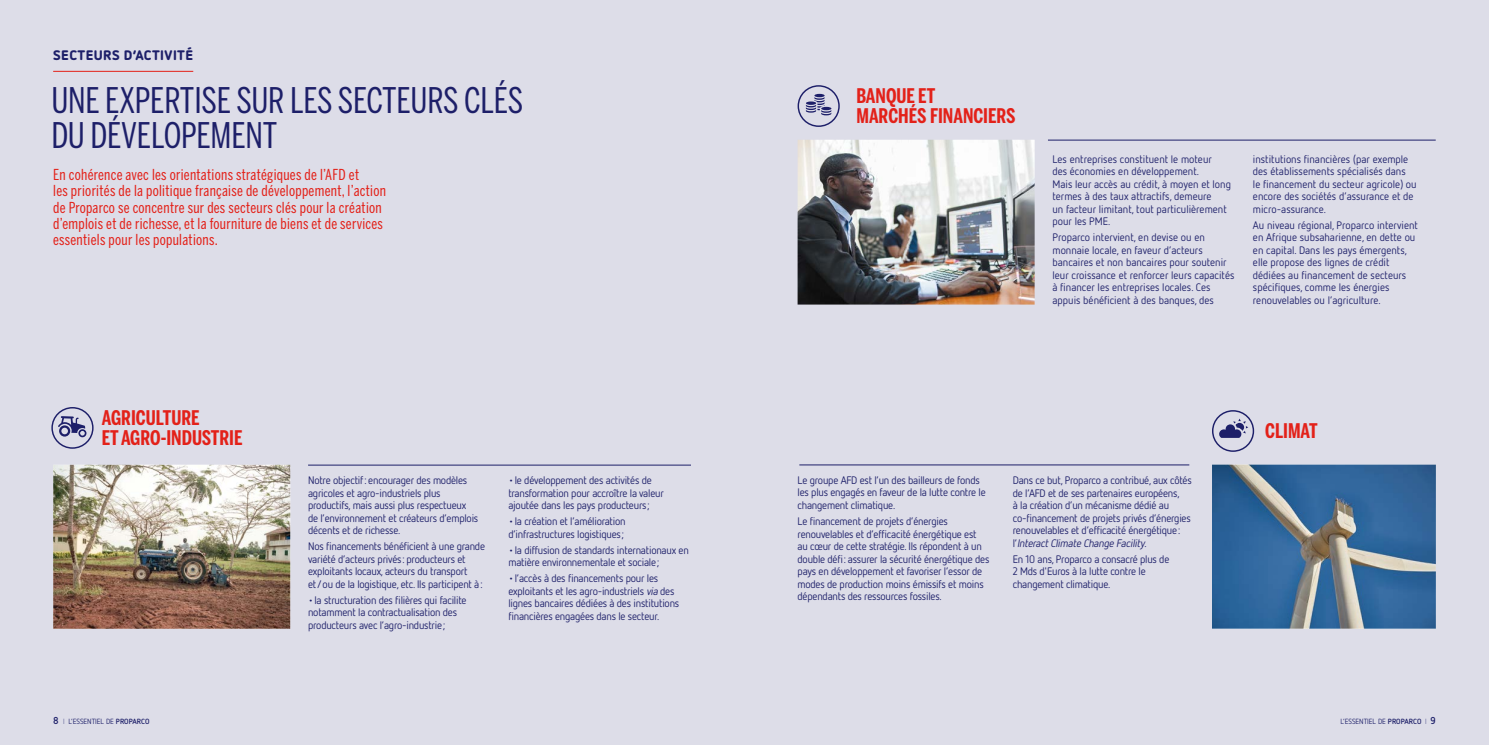
<style>
.page{position:relative;width:1489px;height:745px;background:#fff}
.page>*{position:absolute;margin:0;border:0;box-sizing:border-box;transform-origin:0 0}
.t1{font:35px/35px "Benton Sans Comp";letter-spacing:-.005em;color:#1d1f69}
.t2{font:700 20px/20px "Benton Sans Comp";color:#e32119}
.t3{font:15px/16.2px "Benton Sans Comp";letter-spacing:.02em;color:#e32119}
.t4{font:900 13.75px "Netto OT";letter-spacing:.03em;color:#1d1f69}
.t5{font:10.88px/12.5px "Netto OT";letter-spacing:-.02em;color:#1d1f69}
.t6{font:10.88px/12.5px "Netto OT";color:#1d1f69}
.t7{font:7.5px "Netto OT";color:#1d1f69}
.s1{font-style:italic}
.s2{font-weight:700;font-size:10px}
.s3{font-weight:300}
.s4{font-weight:700}
</style>
<div class="page">
<div style="left:0;top:0;width:1488px;height:744px;background:#dddde8"></div>
<svg style="left:58px;top:416px;width:29px;height:21px"></svg>
<svg style="left:805px;top:94px;width:26px;height:21px"></svg>
<div style="left:797px;top:85px;width:42px;height:42px;border:1px solid #1d1f69;border-radius:50%"></div>
<div style="left:51px;top:407px;width:43px;height:41px;border:1px solid #1d1f69;border-radius:50%"></div>
<svg style="left:1218px;top:418px;width:30px;height:19px"></svg>
<div style="left:1211px;top:410px;width:42px;height:41px;border:1px solid #1d1f69;border-radius:50%"></div>
<img style="left:797px;top:140px;width:237px;height:164px">
<img style="left:53px;top:464px;width:237px;height:164px">
<img style="left:1211px;top:464px;width:224px;height:164px">
<hr style="left:53px;top:71px;width:140px;height:1px;background:#e32119">
<hr style="left:308px;top:464px;width:383px;height:1px;background:#1d1f69">
<hr style="left:1047px;top:140px;width:388px;height:1px;background:#1d1f69">
<hr style="left:799px;top:464px;width:390px;height:1px;background:#1d1f69">
<p class="t4" style="left:53px;top:46px;width:141px">SECTEURS D’ACTIVITÉ</p>
<h1 class="t1" style="left:51px;top:83px;width:473px">UNE EXPERTISE SUR LES SECTEURS CLÉS<br>DU DÉVELOPEMENT</h1>
<p class="t3" style="left:53px;top:166px;width:334px">En cohérence avec les orientations stratégiques de l’AFD et<br>les priorités de la politique française de développement, l’action de Proparco se concentre sur des secteurs clés pour la création d’emplois et de richesse, et la fourniture de biens et de services essentiels pour les populations.</p>
<h2 class="t2" style="left:102px;top:407px;width:142px">AGRICULTURE<br>ET AGRO-INDUSTRIE</h2>
<p class="t5" style="left:308px;top:473px;width:172px">Notre objectif: encourager des modèles agricoles et agro-industriels plus productifs, mais aussi plus respectueux de l’environnement et créateurs d’emplois décents et de richesse.</p>
<p class="t5" style="left:308px;top:539px;width:178px">Nos financements bénéficient à une grande variété d’acteurs privés: producteurs et exploitants locaux, acteurs du transport et/ou de la logistique, etc. Ils participent à:</p>
<p class="t5" style="left:308px;top:593px;width:160px">•la structuration des filières qui facilite notamment la contractualisation des producteurs avec l’agro-industrie;</p>
<p class="t5" style="left:508px;top:473px;width:157px">•le développement des activités de transformation pour accroître la valeur ajoutée dans les pays producteurs;</p>
<p class="t5" style="left:508px;top:514px;width:119px">•la création et l’amélioration d’infrastructures logistiques;</p>
<p class="t5" style="left:508px;top:543px;width:182px">•la diffusion de standards internationaux en matière environnementale et sociale;</p>
<p class="t5" style="left:508px;top:571px;width:172px">•l’accès à des financements pour les exploitants et les agro-industriels <span class="s1">via</span> des lignes bancaires dédiées à des institutions financières engagées dans le secteur.</p>
<h2 class="t2" style="left:856px;top:86px;width:161px">BANQUE ET<br>MARCHÉS FINANCIERS</h2>
<p class="t6" style="left:1052px;top:152px;width:180px">Les entreprises constituent le moteur<br>des économies en développement.<br>Mais leur accès au crédit, à moyen et long termes à des taux attractifs, demeure<br>un facteur limitant, tout particulièrement pour les PME.</p>
<p class="t6" style="left:1052px;top:231px;width:183px">Proparco intervient, en devise ou en monnaie locale, en faveur d’acteurs bancaires et non bancaires pour soutenir leur croissance et renforcer leurs capacités à financer les entreprises locales. Ces appuis bénéficient à des banques, des</p>
<p class="t6" style="left:1252px;top:152px;width:165px">institutions financières (par exemple des établissements spécialisés dans<br>le financement du secteur agricole) ou encore des sociétés d’assurance et de micro-assurance.</p>
<p class="t6" style="left:1252px;top:218px;width:166px">Au niveau régional, Proparco intervient en Afrique subsaharienne, en dette ou en capital. Dans les pays émergents, elle propose des lignes de crédit dédiées au financement de secteurs spécifiques, comme les énergies renouvelables ou l’agriculture.</p>
<p class="t5" style="left:797px;top:473px;width:190px">Le groupe AFD est l’un des bailleurs de fonds les plus engagés en faveur de la lutte contre le changement climatique.</p>
<p class="t5" style="left:797px;top:514px;width:193px">Le financement de projets d’énergies renouvelables et d’efficacité énergétique est au cœur de cette stratégie. Ils répondent à un double défi: assurer la sécurité énergétique des pays en développement et favoriser l’essor de modes de production moins émissifs et moins dépendants des ressources fossiles.</p>
<p class="t5" style="left:1012px;top:473px;width:180px">Dans ce but, Proparco a contribué, aux côtés de l’AFD et de ses partenaires européens,<br>à la création d’un mécanisme dédié au co-financement de projets privés d’énergies renouvelables et d’efficacité énergétique:<br>l ’ <span class="s1">InteractClimate Change Facility</span>.</p>
<p class="t5" style="left:1012px;top:552px;width:158px">En 10 ans, Proparco a consacré plus de<br>2 Mds d'Euros à la lutte contre le changement climatique.</p>
<h2 class="t2" style="left:1264px;top:420px;width:54px">CLIMAT</h2>
<p class="t7" style="left:53px;top:716px;width:98px"><span class="s2">8</span> <span class="s3">I</span> L’ESSENTIEL DE <span class="s4">PROPARCO</span></p>
<p class="t7" style="left:1340px;top:716px;width:97px">L’ESSENTIEL DE <span class="s4">PROPARCO</span> <span class="s3">I</span> <span class="s2">9</span></p>
</div>
